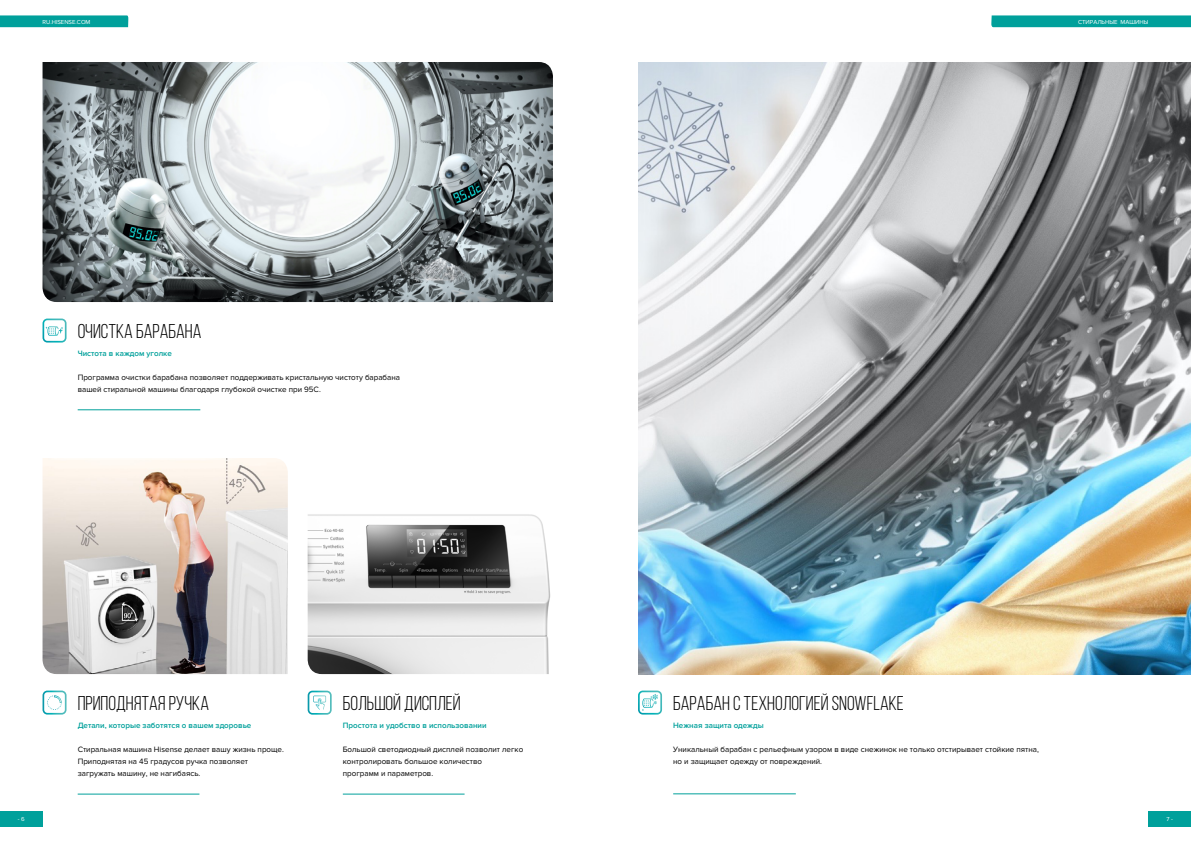
<style>
.page{position:relative;width:1191px;height:842px;background:#fff}
.page>*{position:absolute;margin:0;border:0;box-sizing:border-box;transform-origin:0 0}
.t1{font:20px "Bebas Neue";color:#000}
.t2{font:8px/12px "Proxima Nova";color:#000}
.t3{font:600 8px "Proxima Nova";color:#00a09b}
.t4{font:6px "Proxima Nova";color:#fff}
</style>
<div class="page">
<div style="left:1148px;top:811px;width:43px;height:16px;background:#00a09b"></div>
<svg style="left:991px;top:15px;width:200px;height:12px;background:#0aa39f"></svg>
<div style="left:0;top:811px;width:43px;height:16px;background:#00a09b"></div>
<svg style="left:0;top:15px;width:128px;height:12px;background:#09a39e"></svg>
<img style="left:43px;top:62px;width:510px;height:240px">
<img style="left:638px;top:62px;width:553px;height:612px">
<svg style="left:43px;top:319px;width:24px;height:24px"></svg>
<svg style="left:638px;top:690px;width:24px;height:24px"></svg>
<hr style="left:78px;top:410px;width:122px;height:1px;background:#00a09b">
<hr style="left:673px;top:794px;width:123px;height:1px;background:#00a09b">
<img style="left:308px;top:514px;width:243px;height:160px">
<hr style="left:343px;top:794px;width:121px;height:1px;background:#00a09b">
<hr style="left:78px;top:794px;width:121px;height:1px;background:#00a09b">
<svg style="left:308px;top:691px;width:24px;height:24px"></svg>
<img style="left:43px;top:458px;width:245px;height:216px">
<svg style="left:43px;top:690px;width:24px;height:24px"></svg>
<p class="t4" style="left:43px;top:18px;width:49px">RU.HISENSE.COM</p>
<h1 class="t1" style="left:78px;top:320px;width:125px">ОЧИСТКА БАРАБАНА</h1>
<p class="t3" style="left:78px;top:349px;width:96px">Чистота в каждом уголке</p>
<p class="t2" style="left:78px;top:371px;width:324px">Программа очистки барабана позволяет поддерживать кристальную чистоту барабана вашей стиральной машины благодаря глубокой очистке при 95С.</p>
<p class="t4" style="left:18px;top:815px;width:8px">- 6</p>
<h1 class="t1" style="left:78px;top:692px;width:133px">ПРИПОДНЯТАЯ РУЧКА</h1>
<p class="t3" style="left:78px;top:721px;width:175px">Детали, которые заботятся о вашем здоровье</p>
<p class="t2" style="left:78px;top:743px;width:208px">Стиральная машина Hisense делает вашу жизнь проще.<br>Приподнятая на 45 градусов ручка позволяет загружать машину, не нагибаясь.</p>
<h1 class="t1" style="left:343px;top:692px;width:119px">БОЛЬШОЙ ДИСПЛЕЙ</h1>
<p class="t3" style="left:343px;top:721px;width:145px">Простота и удобство в использовании</p>
<p class="t2" style="left:343px;top:743px;width:182px">Большой светодиодный дисплей позволит легко контролировать большое количество<br>программ и параметров.</p>
<p class="t4" style="left:1078px;top:18px;width:72px">СТИРАЛЬНЫЕ МАШИНЫ</p>
<h1 class="t1" style="left:673px;top:692px;width:232px">БАРАБАН С ТЕХНОЛОГИЕЙ SNOWFLAKE</h1>
<p class="t3" style="left:673px;top:721px;width:92px">Нежная защита одежды</p>
<p class="t2" style="left:673px;top:743px;width:367px">Уникальный барабан с рельефным узором в виде снежинок не только отстирывает стойкие пятна, но и защищает одежду от повреждений.</p>
<p class="t4" style="left:1166px;top:815px;width:8px">7 -</p>
</div>
